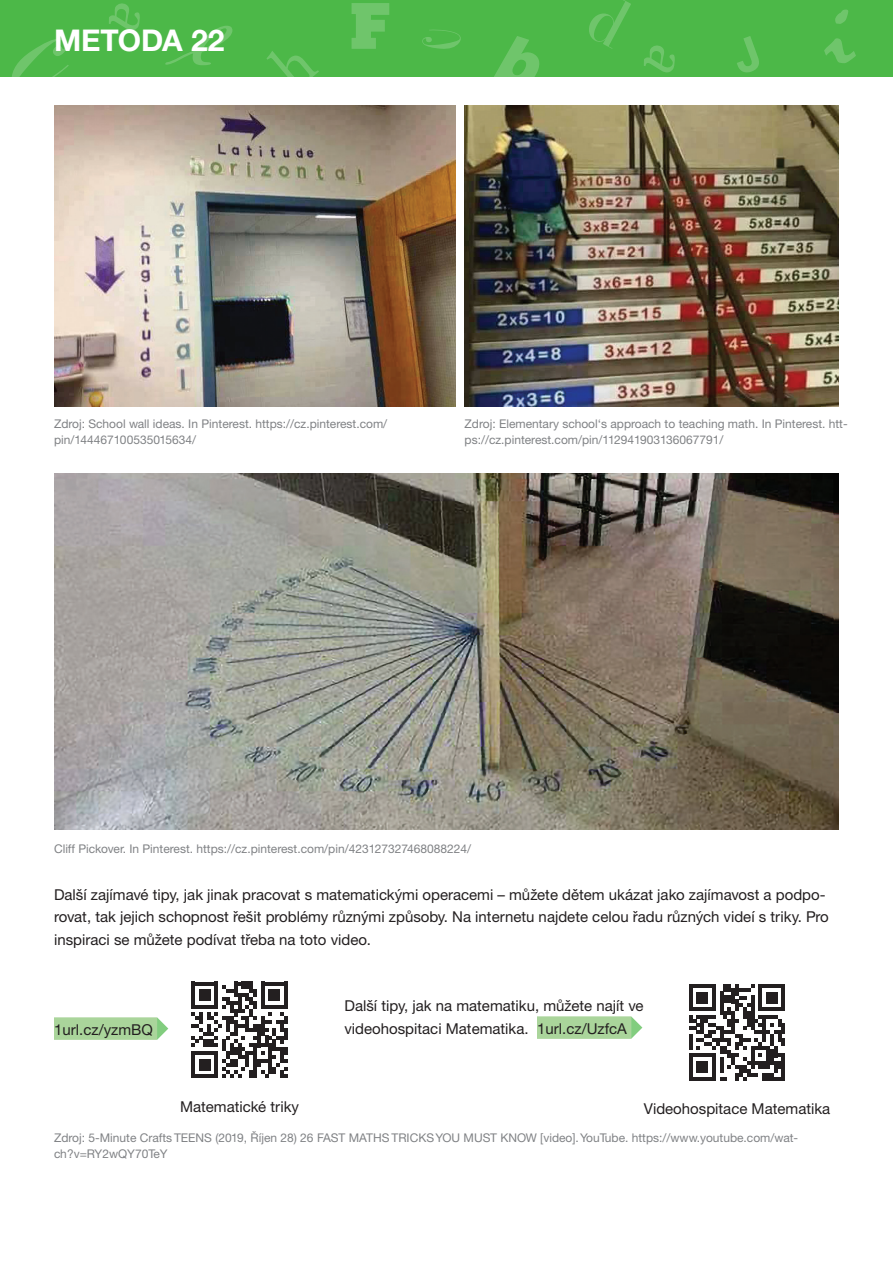
<style>
.page{position:relative;width:893px;height:1263px;background:#fff}
.page>*{position:absolute;margin:0;border:0;box-sizing:border-box;transform-origin:0 0}
.t1{font:700 30px "Helvetica Neue CE";color:#fff}
.TEXT{font:15px/22.5px "Helvetica Neue CE";color:#231f20}
.t2{font:12px/16.5px "Helvetica Neue CE";color:#808285}
</style>
<div class="page">
<div style="left:0;top:0;width:893px;height:77px;background:#4cb848"></div>
<svg style="left:824px;top:10px;width:32px;height:53px"></svg>
<svg style="left:737px;top:36px;width:22px;height:37px"></svg>
<svg style="left:109px;top:3px;width:31px;height:28px"></svg>
<svg style="left:494px;top:36px;width:45px;height:41px"></svg>
<svg style="left:12px;top:38px;width:57px;height:39px"></svg>
<svg style="left:589px;top:0;width:42px;height:49px"></svg>
<svg style="left:165px;top:26px;width:67px;height:39px"></svg>
<svg style="left:352px;top:3px;width:37px;height:46px"></svg>
<svg style="left:266px;top:51px;width:53px;height:26px"></svg>
<svg style="left:644px;top:45px;width:31px;height:28px"></svg>
<svg style="left:422px;top:29px;width:39px;height:20px"></svg>
<img style="left:54px;top:105px;width:401px;height:301px">
<img style="left:54px;top:473px;width:785px;height:356px">
<img style="left:465px;top:105px;width:374px;height:301px">
<div style="left:54px;top:1017px;width:103px;height:23px;background:#aad59b"></div>
<svg style="left:157px;top:1017px;width:11px;height:23px"></svg>
<div style="left:537px;top:1016px;width:94px;height:23px;background:#aad59b"></div>
<svg style="left:631px;top:1016px;width:11px;height:23px"></svg>
<svg style="left:191px;top:981px;width:97px;height:97px"></svg>
<svg style="left:689px;top:984px;width:96px;height:96px"></svg>
<h1 class="t1" style="left:54px;top:22px;width:172px">METODA 22</h1>
<p class="t2" style="left:54px;top:415px;width:335px">Zdroj: School wall ideas. In Pinterest. https://cz.pinterest.com/ pin/144467100535015634/</p>
<p class="t2" style="left:465px;top:415px;width:385px">Zdroj: Elementary school‘s approach to teaching math. In Pinterest. htt&shy;ps://cz.pinterest.com/pin/112941903136067791/</p>
<p class="t2" style="left:54px;top:840px;width:419px">Cliff Pickover. In Pinterest. https://cz.pinterest.com/pin/423127327468088224/</p>
<p class="TEXT" style="left:54px;top:883px;width:776px">Další zajímavé tipy, jak jinak pracovat s matematickými operacemi můžete dětem ukázat jako zajímavost a podpo&shy;rovat, tak jejich schopnost řešit problémy různými způsoby. Na internetu najdete celou řadu různých videí s triky. Pro inspiraci se můžete podívat třeba na toto video.</p>
<p class="TEXT" style="left:54px;top:1018px;width:100px">1url.cz/yzmBQ</p>
<p class="TEXT" style="left:344px;top:995px;width:301px">Další tipy, jak na matematiku, můžete najít ve videohospitaci Matematika. 1url.cz/UzfcA</p>
<p class="TEXT" style="left:180px;top:1095px;width:121px">Matematické triky</p>
<p class="TEXT" style="left:644px;top:1098px;width:188px">Videohospitace Matematika</p>
<p class="t2" style="left:54px;top:1129px;width:746px">Zdroj: 5-Minute Crafts TEENS (2019, Říjen 28) 26 FAST MATHS TRICKS YOU MUST KNOW [video]. YouTube. https://www.youtube.com/wat&shy;ch?v=RY2wQY70TeY</p>
</div>
